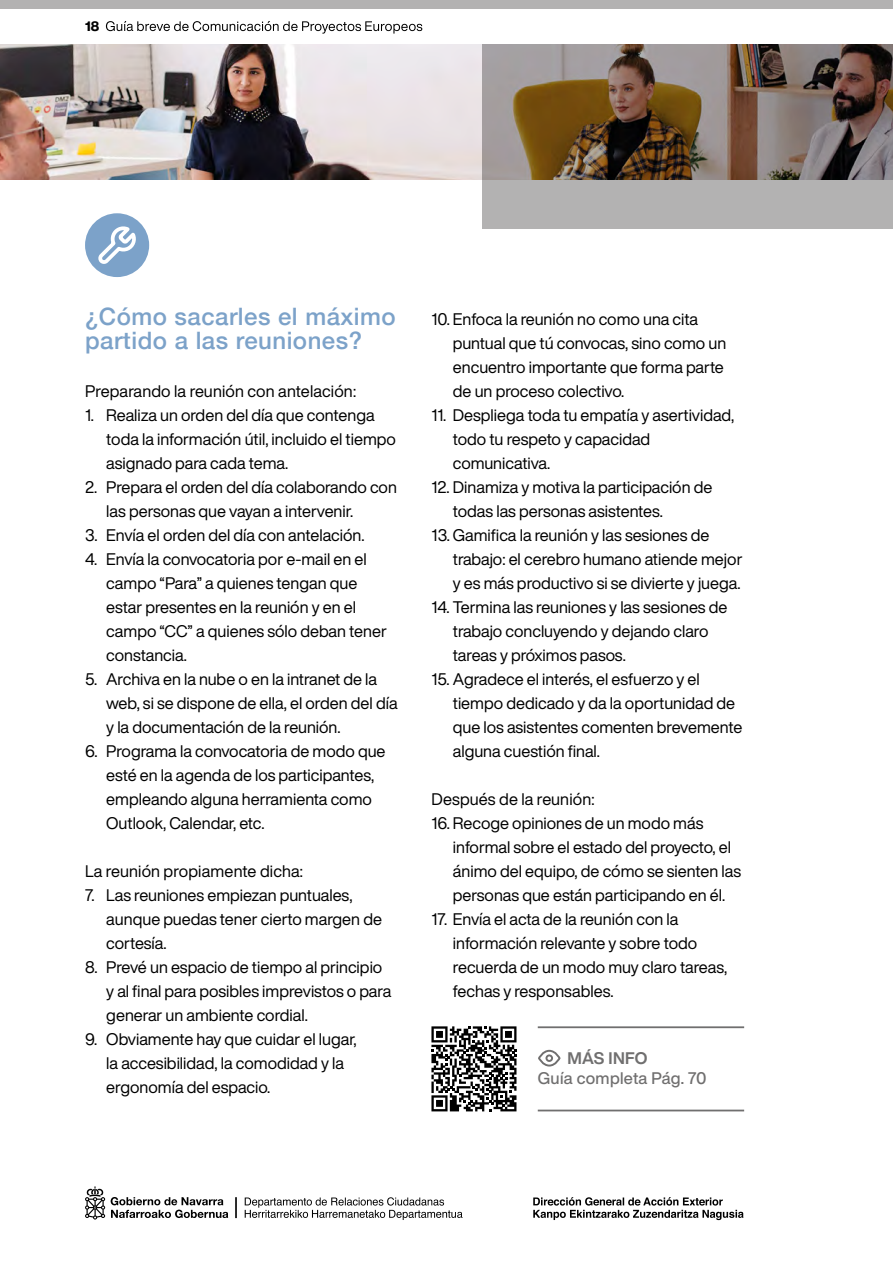
<style>
.page{position:relative;width:893px;height:1263px;background:#fff}
.page>*{position:absolute;margin:0;border:0;box-sizing:border-box;transform-origin:0 0}
.t1{font:500 24px/24px "Helvetica Neue";letter-spacing:.02em;color:#7ca2c9}
.t2{font:16.5px/24px "Helvetica Now Display";color:#000}
.t3{font:500 16.5px "Helvetica Now Display";letter-spacing:.02em;color:#706f6f}
.t4{font:700 16.5px "Helvetica Now Display";letter-spacing:.015em;color:#706f6f}
.t5{font:800 13.5px "Helvetica Now Display";color:#000}
</style>
<div class="page">
<svg style="left:106px;top:21px;width:316px;height:13px"></svg>
<hr style="left:0;top:44px;width:893px;height:1px;background:#000">
<svg style="left:533px;top:1197px;width:211px;height:23px"></svg>
<svg style="left:85px;top:1186px;width:20px;height:33px"></svg>
<svg style="left:111px;top:1197px;width:117px;height:21px"></svg>
<svg style="left:245px;top:1197px;width:218px;height:23px"></svg>
<hr style="left:235px;top:1197px;width:2px;height:21px;background:#000">
<div style="left:0;top:0;width:893px;height:9px;background:#b3b2b2"></div>
<img style="left:0;top:45px;width:483px;height:135px">
<img style="left:483px;top:45px;width:410px;height:184px">
<div style="left:85px;top:213px;width:64px;height:64px;background:#7ca2c9;border-radius:50%"></div>
<svg style="left:98px;top:226px;width:38px;height:38px"></svg>
<hr style="left:892px;top:106px;width:1px;height:306px;background:#ededed">
<svg style="left:538px;top:1049px;width:23px;height:18px"></svg>
<hr style="left:538px;top:1026px;width:206px;height:2px;background:#706f6f">
<hr style="left:538px;top:1109px;width:206px;height:2px;background:#706f6f">
<svg style="left:431px;top:1026px;width:85px;height:85px"></svg>
<p class="t5" style="left:85px;top:17px;width:16px">18</p>
<h1 class="t1" style="left:85px;top:303px;width:312px">¿Cómo sacarles el máximo partido a las reuniones?</h1>
<p class="t2" style="left:85px;top:379px;width:273px">Preparando la reunión con antelación:</p>
<p class="t2" style="left:106px;top:403px;width:291px;text-indent:-21px">1. Realiza un orden del día que contenga toda la información útil, incluido el tiempo asignado para cada tema.</p>
<p class="t2" style="left:106px;top:475px;width:292px;text-indent:-21px">2. Prepara el orden del día colaborando con las personas que vayan a intervenir.</p>
<p class="t2" style="left:85px;top:523px;width:281px">3. Envía el orden del día con antelación.</p>
<p class="t2" style="left:106px;top:547px;width:282px;text-indent:-21px">4. Envía la convocatoria por e-mail en el campo “Para” a quienes tengan que estar presentes en la reunión y en el campo “CC” a quienes sólo deban tener constancia.</p>
<p class="t2" style="left:106px;top:667px;width:293px;text-indent:-21px">5. Archiva en la nube o en la intranet de la web, si se dispone de ella, el orden del día y la documentación de la reunión.</p>
<p class="t2" style="left:106px;top:739px;width:281px;text-indent:-21px">6. Programa la convocatoria de modo que esté en la agenda de los participantes, empleando alguna herramienta como Outlook, Calendar, etc.</p>
<p class="t2" style="left:85px;top:859px;width:220px">La reunión propiamente dicha:</p>
<p class="t2" style="left:106px;top:883px;width:277px;text-indent:-21px">7. Las reuniones empiezan puntuales, aunque puedas tener cierto margen de cortesía.</p>
<p class="t2" style="left:106px;top:955px;width:286px;text-indent:-21px">8. Prevé un espacio de tiempo al principio y al final para posibles imprevistos o para generar un ambiente cordial.</p>
<p class="t2" style="left:106px;top:1027px;width:252px;text-indent:-21px">9. Obviamente hay que cuidar el lugar, la accesibilidad, la comodidad y la ergonomía del espacio.</p>
<p class="t2" style="left:453px;top:307px;width:275px;text-indent:-21px">10. Enfoca la reunión no como una cita puntual que tú convocas, sino como un encuentro importante que forma parte de un proceso colectivo.</p>
<p class="t2" style="left:453px;top:403px;width:283px;text-indent:-21px">11. Despliega toda tu empatía y asertividad, todo tu respeto y capacidad comunicativa.</p>
<p class="t2" style="left:453px;top:475px;width:261px;text-indent:-21px">12. Dinamiza y motiva la participación de todas las personas asistentes.</p>
<p class="t2" style="left:453px;top:523px;width:291px;text-indent:-21px">13. Gamifica la reunión y las sesiones de trabajo: el cerebro humano atiende mejor y es más productivo si se divierte y juega.</p>
<p class="t2" style="left:453px;top:595px;width:276px;text-indent:-21px">14. Termina las reuniones y las sesiones de trabajo concluyendo y dejando claro tareas y próximos pasos.</p>
<p class="t2" style="left:453px;top:667px;width:291px;text-indent:-21px">15. Agradece el interés, el esfuerzo y el tiempo dedicado y da la oportunidad de que los asistentes comenten brevemente alguna cuestión final.</p>
<p class="t2" style="left:432px;top:787px;width:165px">Después de la reunión:</p>
<p class="t2" style="left:453px;top:811px;width:290px;text-indent:-21px">16. Recoge opiniones de un modo más informal sobre el estado del proyecto, el ánimo del equipo, de cómo se sienten las personas que están participando en él.</p>
<p class="t2" style="left:453px;top:907px;width:276px;text-indent:-21px">17. Envía el acta de la reunión con la información relevante y sobre todo recuerda de un modo muy claro tareas, fechas y responsables.</p>
<p class="t4" style="left:567px;top:1047px;width:82px">MÁS INFO</p>
<p class="t3" style="left:538px;top:1066px;width:170px">Guía completa Pág. 70</p>
</div>
